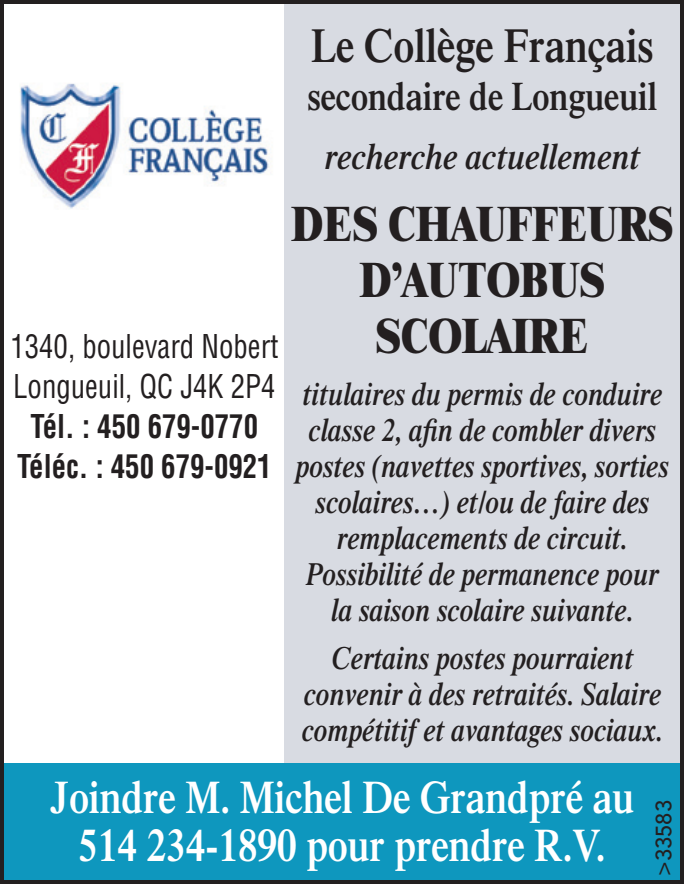
<style>
.page{position:relative;width:684px;height:884px;background:#fff}
.page>*{position:absolute;margin:0;border:0;box-sizing:border-box;transform-origin:0 0}
.t1{font:800 48px/56px "Times LT Std";color:#231f20;text-align:center;scale:.85 1}
.t2{font:600 48px "Times LT Std";color:#231f20;scale:.85 1}
.t3{font:600 46px/48px "Times LT Std";color:#fff;text-align:center;scale:.85 1}
.t4{font:600 40px "Times LT Std";color:#231f20;scale:.85 1}
.t5{font:italic 600 36px "Times LT Std";color:#231f20;scale:.9 1}
.t6{font:italic 600 32px/36px "Times LT Std";color:#231f20;text-align:center;scale:.85 1}
.t7{font:condensed 32px/40px "Helvetica LT Std";color:#231f20;scale:.9 1}
.t8{font:700 condensed 32px/40px "Helvetica LT Std";color:#231f20;text-align:center;scale:.9 1}
.t9{font:500 22px "Avenir LT Std";color:#231f20}
</style>
<div class="page">
<div style="left:284px;top:0;width:400px;height:768px;background:#d8dbe2"></div>
<div style="left:0;top:763px;width:684px;height:121px;background:#0e97be"></div>
<img style="left:20px;top:83px;width:250px;height:126px">
<div style="left:0;top:0;width:684px;height:884px;border:4px solid #231f20"></div>
<p class="t7" style="left:10px;top:327px;width:299px">1340, boulevard Nobert<br>Longueuil, QC J4K 2P4</p>
<p class="t8" style="left:17px;top:407px;width:284px">Tél. : 450 679-0770<br>Téléc. : 450 679-0921</p>
<h1 class="t2" style="left:311px;top:17px;width:404px">Le Collège Français</h1>
<p class="t4" style="left:308px;top:73px;width:413px">secondaire de Longueuil</p>
<p class="t5" style="left:324px;top:136px;width:352px">recherche actuellement</p>
<h1 class="t1" style="left:292px;top:195px;width:450px">DES CHAUFFEURS<br>D’AUTOBUS<br>SCOLAIRE</h1>
<p class="t6" style="left:296px;top:376px;width:441px">titulaires du permis de conduire classe 2, afin de combler divers postes (navettes sportives, sorties scolaires…) et/ou de faire des remplacements de circuit.<br>Possibilité de permanence pour la saison scolaire suivante.</p>
<p class="t6" style="left:302px;top:640px;width:426px">Certains postes pourraient convenir à des retraités. Salaire compétitif et avantages sociaux.</p>
<h2 class="t3" style="left:50px;top:773px;width:689px">Joindre M. Michel De Grandpré au<br>514 234-1890 pour prendre R.V.</h2>
<p class="t9" style="left:651px;top:876px;width:77px;rotate:-90deg">&gt;33583</p>
</div>
